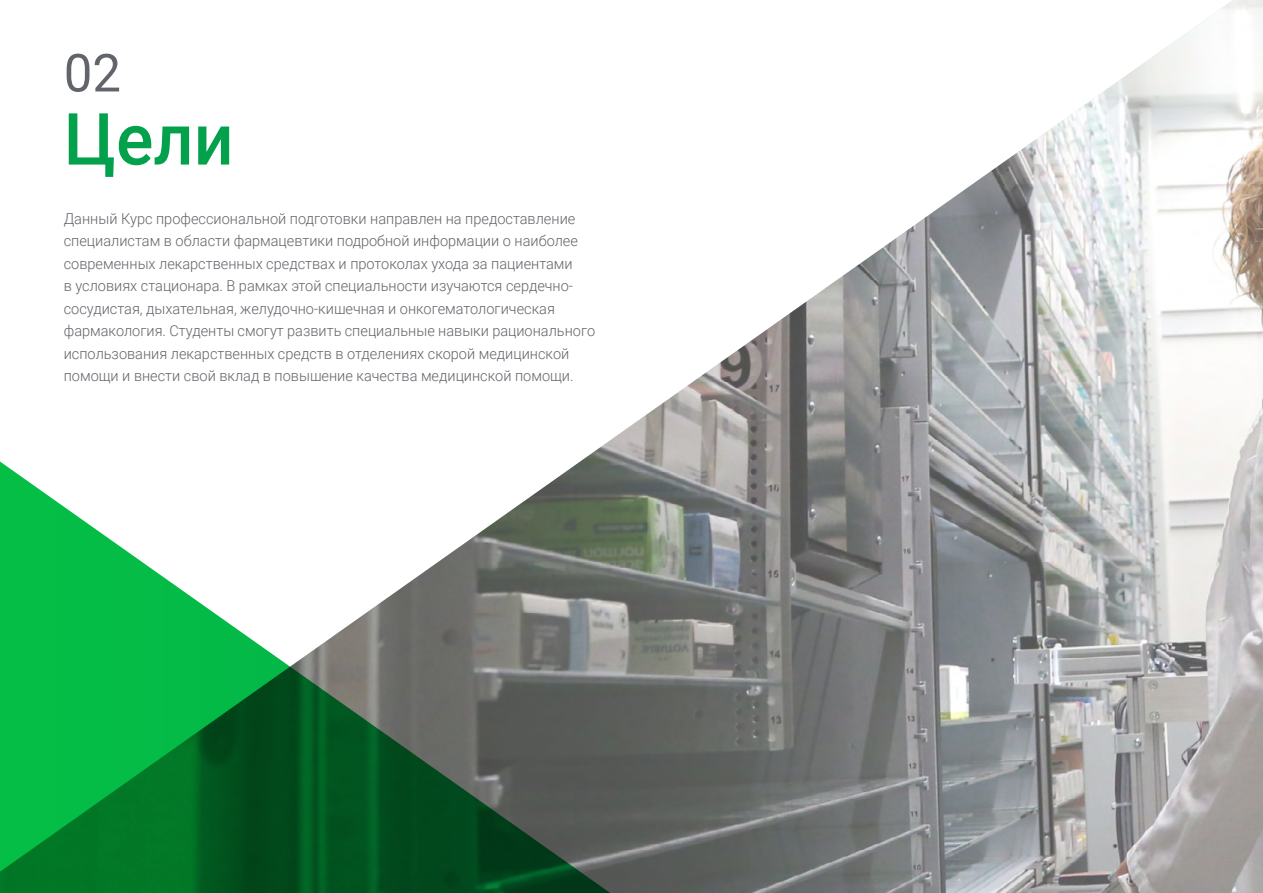
<style>
.page{position:relative;width:1263px;height:893px;background:#fff}
.page>*{position:absolute;margin:0;border:0;box-sizing:border-box;transform-origin:0 0}
.t1{font:500 72px "Roboto";color:#04a14d}
.t2{font:52.5px "Roboto";color:#61646a}
.t3{font:300 15px/22.5px "Roboto";color:#61646a}
</style>
<div class="page">
<img style="left:602px;top:0;width:661px;height:893px">
<svg style="left:0;top:446px;width:640px;height:447px"></svg>
<h2 class="t2" style="left:64px;top:36px;width:59px">02</h2>
<h1 class="t1" style="left:64px;top:89px;width:171px">Цели</h1>
<p class="t3" style="left:64px;top:207px;width:533px">Данный Курс профессиональной подготовки направлен на предоставление специалистам в области фармацевтики подробной информации о наиболее современных лекарственных средствах и протоколах ухода за пациентами<br>в условиях стационара. В рамках этой специальности изучаются сердечно&shy;сосудистая, дыхательная, желудочно-кишечная и онкогематологическая фармакология. Студенты смогут развить специальные навыки рационального использования лекарственных средств в отделениях скорой медицинской помощи и внести свой вклад в повышение качества медицинской помощи.</p>
</div>
